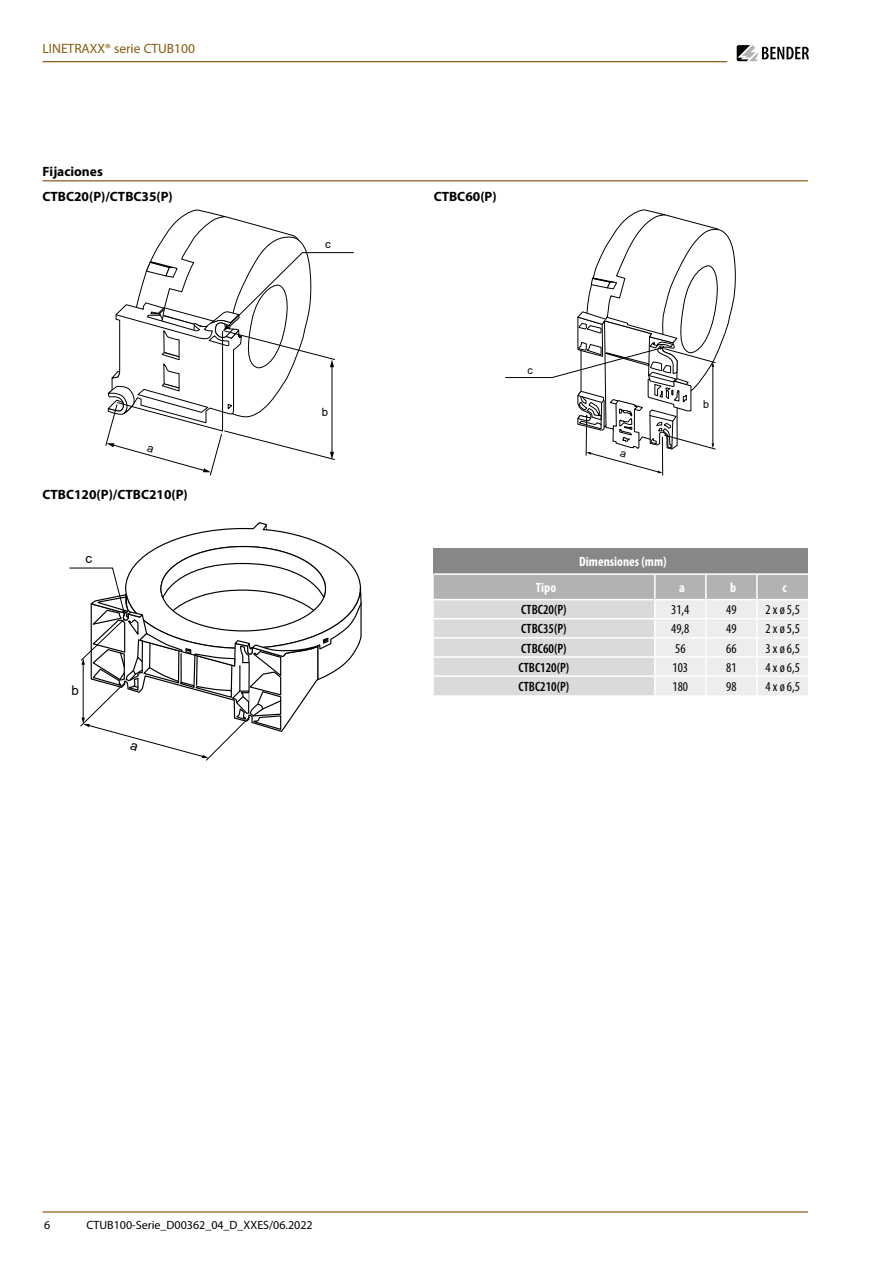
<style>
.page{position:relative;width:893px;height:1263px;background:#fff}
.page>*{position:absolute;margin:0;border:0;box-sizing:border-box;transform-origin:0 0}
.t1{font:700 13.5px "Myriad Pro";color:#000}
.t2{font:condensed 13.5px "Myriad Pro";color:#000}
.t3{font:600 condensed 13.5px "Myriad Pro";color:#000}
.t4{font:13.5px "Myriad Pro";color:#895b11}
.t5{font:700 condensed 13.5px "Myriad Pro";color:#fff}
.t6{font:13.35px "Arial";color:#000}
.t7{font:12px "Myriad Pro";color:#000}
.t8{font:11.4px "Arial";color:#000}
.t9{font:10.8px "Arial";color:#000}
</style>
<div class="page">
<hr style="left:43px;top:61px;width:684px;height:1px;background:#895b11">
<hr style="left:43px;top:1211px;width:765px;height:1px;background:#895b11">
<svg style="left:737px;top:45px;width:72px;height:16px"></svg>
<hr style="left:43px;top:180px;width:765px;height:1px;background:#895b11">
<div style="left:434px;top:549px;width:374px;height:25px;background:#878787"></div>
<svg style="left:434px;top:575px;width:374px;height:120px;background:#d9d9d9"></svg>
<hr style="left:655px;top:599px;width:51px;height:1px;background:#fff">
<hr style="left:706px;top:599px;width:51px;height:1px;background:#fff">
<hr style="left:757px;top:599px;width:51px;height:1px;background:#fff">
<hr style="left:655px;top:618px;width:51px;height:1px;background:#fff">
<hr style="left:706px;top:618px;width:51px;height:1px;background:#fff">
<hr style="left:757px;top:618px;width:51px;height:1px;background:#fff">
<hr style="left:655px;top:637px;width:51px;height:2px;background:#fff">
<hr style="left:706px;top:637px;width:51px;height:2px;background:#fff">
<hr style="left:757px;top:637px;width:51px;height:2px;background:#fff">
<hr style="left:655px;top:656px;width:51px;height:2px;background:#fff">
<hr style="left:706px;top:656px;width:51px;height:2px;background:#fff">
<hr style="left:757px;top:656px;width:51px;height:2px;background:#fff">
<hr style="left:655px;top:675px;width:51px;height:2px;background:#fff">
<hr style="left:706px;top:675px;width:51px;height:2px;background:#fff">
<hr style="left:757px;top:675px;width:51px;height:2px;background:#fff">
<hr style="left:434px;top:573px;width:221px;height:2px;background:#fff">
<hr style="left:655px;top:573px;width:51px;height:2px;background:#fff">
<hr style="left:706px;top:573px;width:51px;height:2px;background:#fff">
<hr style="left:757px;top:573px;width:51px;height:2px;background:#fff">
<hr style="left:662px;top:437px;width:1px;height:38px;background:#000">
<svg style="left:105px;top:209px;width:249px;height:267px"></svg>
<svg style="left:505px;top:209px;width:231px;height:264px"></svg>
<svg style="left:69px;top:522px;width:293px;height:239px"></svg>
<p class="t4" style="left:43px;top:41px;width:154px">LINETRAXX® serie CTUB100</p>
<p class="t1" style="left:43px;top:164px;width:62px">Fijaciones</p>
<p class="t1" style="left:43px;top:189px;width:132px">CTBC20(P)/CTBC35(P)</p>
<p class="t1" style="left:43px;top:487px;width:147px">CTBC120(P)/CTBC210(P)</p>
<p class="t6" style="left:85px;top:549px;width:8px">c</p>
<p class="t6" style="left:71px;top:681px;width:9px">b</p>
<p class="t8" style="left:325px;top:236px;width:7px">c</p>
<p class="t8" style="left:322px;top:404px;width:8px">b</p>
<p class="t1" style="left:434px;top:189px;width:64px">CTBC60(P)</p>
<p class="t9" style="left:527px;top:362px;width:7px">c</p>
<p class="t9" style="left:703px;top:397px;width:8px">b</p>
<p class="t5" style="left:579px;top:554px;width:89px">Dimensiones (mm)</p>
<p class="t5" style="left:536px;top:580px;width:22px">Tipo</p>
<p class="t5" style="left:679px;top:580px;width:7px">a</p>
<p class="t5" style="left:730px;top:580px;width:8px">b</p>
<p class="t5" style="left:782px;top:580px;width:6px">c</p>
<p class="t3" style="left:521px;top:602px;width:47px">CTBC20(P)</p>
<p class="t2" style="left:671px;top:602px;width:20px">31,4</p>
<p class="t2" style="left:726px;top:602px;width:12px">49</p>
<p class="t2" style="left:766px;top:602px;width:36px">2 x ø 5,5</p>
<p class="t3" style="left:521px;top:621px;width:47px">CTBC35(P)</p>
<p class="t2" style="left:671px;top:622px;width:20px">49,8</p>
<p class="t2" style="left:726px;top:622px;width:12px">49</p>
<p class="t2" style="left:766px;top:622px;width:36px">2 x ø 5,5</p>
<p class="t3" style="left:521px;top:641px;width:47px">CTBC60(P)</p>
<p class="t2" style="left:675px;top:641px;width:12px">56</p>
<p class="t2" style="left:726px;top:641px;width:12px">66</p>
<p class="t2" style="left:766px;top:641px;width:36px">3 x ø 6,5</p>
<p class="t3" style="left:518px;top:660px;width:52px">CTBC120(P)</p>
<p class="t2" style="left:673px;top:660px;width:17px">103</p>
<p class="t2" style="left:726px;top:660px;width:12px">81</p>
<p class="t2" style="left:766px;top:660px;width:36px">4 x ø 6,5</p>
<p class="t3" style="left:518px;top:679px;width:52px">CTBC210(P)</p>
<p class="t2" style="left:673px;top:679px;width:17px">180</p>
<p class="t2" style="left:726px;top:679px;width:12px">98</p>
<p class="t2" style="left:766px;top:679px;width:36px">4 x ø 6,5</p>
<p class="t7" style="left:44px;top:1218px;width:8px">6</p>
<p class="t7" style="left:87px;top:1218px;width:228px">CTUB100-Serie_D00362_04_D_XXES/06.2022</p>
</div>
